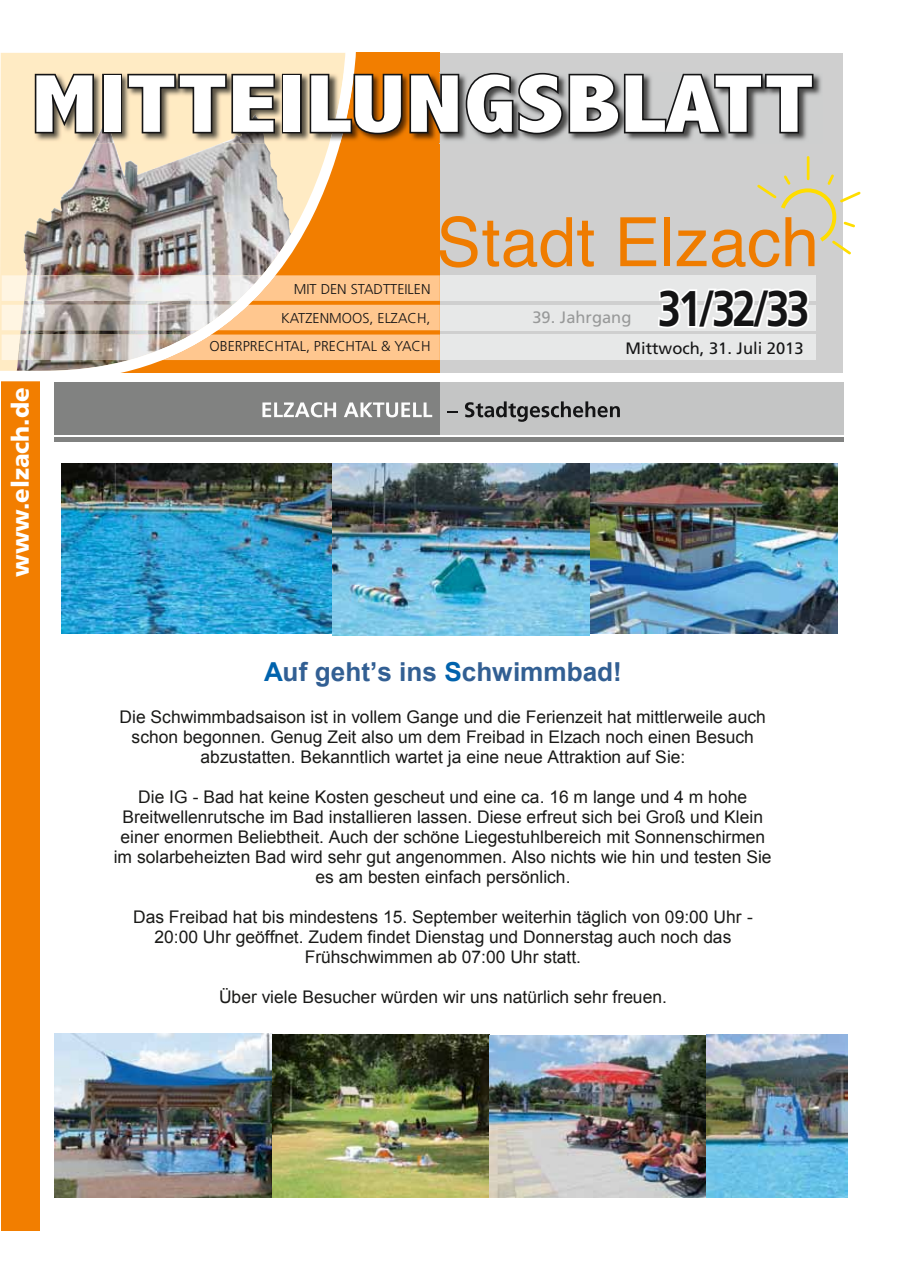
<style>
.page{position:relative;width:902px;height:1280px;background:#fff}
.page>*{position:absolute;margin:0;border:0;box-sizing:border-box;transform-origin:0 0}
.t1{font:800 condensed 82.8px "Abadi";letter-spacing:.01em;color:#fff;scale:1.26 1}
.t2{font:700 49.95px "Frutiger";color:#141415;scale:.84 1}
.t3{font:700 26.1px "Arial";color:#325f93}
.t4{font:900 24px "Frutiger";color:#fff}
.t5{font:17.4px/20.1px "Arial";color:#1a1a18;text-align:center}
.t6{font:16.5px "Frutiger";color:#141415}
.t7{font:16.5px "Frutiger";color:#989999}
.t8{font:300 14.25px/28.5px "Frutiger";color:#141415;text-align:right}
.s1{color:#0063ad}
</style>
<div class="page">
<div style="left:2px;top:381px;width:38px;height:850px;background:#f27e00"></div>
<div style="left:433px;top:53px;width:409px;height:331px;background:#cfcfcf"></div>
<div style="left:2px;top:53px;width:438px;height:379px;background:#f27e00"></div>
<div style="left:40px;top:373px;width:832px;height:79px;background:#fff"></div>
<img style="left:0;top:52px;width:356px;height:329px">
<img style="left:354px;top:74px;width:467px;height:69px">
<img style="left:34px;top:73px;width:295px;height:70px">
<img style="left:94px;top:98px;width:170px;height:45px">
<img style="left:329px;top:136px;width:25px;height:7px">
<svg style="left:33px;top:72px;width:63px;height:63px;background:#655e4f"></svg>
<div style="left:102px;top:74px;width:20px;height:59px;border:3px solid #141415"></div>
<svg style="left:126px;top:72px;width:150px;height:63px;background:#837966"></svg>
<div style="left:282px;top:74px;width:20px;height:59px;border:3px solid #141415"></div>
<svg style="left:308px;top:71px;width:507px;height:65px"></svg>
<div style="left:440px;top:275px;width:375px;height:26px;background:#e7e8e8"></div>
<img style="left:27px;top:275px;width:102px;height:26px">
<div style="left:440px;top:305px;width:375px;height:25px;background:#e7e8e8"></div>
<img style="left:27px;top:305px;width:102px;height:25px">
<div style="left:440px;top:334px;width:375px;height:26px;background:#e7e8e8"></div>
<svg style="left:2px;top:275px;width:25px;height:85px;background:#faefdc"></svg>
<img style="left:18px;top:334px;width:111px;height:26px">
<svg style="left:129px;top:275px;width:311px;height:85px;background:#f3c89d"></svg>
<svg style="left:440px;top:216px;width:153px;height:52px"></svg>
<svg style="left:620px;top:217px;width:36px;height:49px"></svg>
<div style="left:664px;top:217px;width:6px;height:49px;background:#ef7c00"></div>
<hr style="left:806px;top:157px;width:3px;height:22px;background:#fd0">
<svg style="left:676px;top:172px;width:185px;height:95px"></svg>
<div style="left:55px;top:382px;width:385px;height:52px;background:#818281"></div>
<div style="left:440px;top:382px;width:403px;height:52px;background:#c4c5c5"></div>
<hr style="left:55px;top:437px;width:788px;height:4px;background:#818281">
<svg style="left:262px;top:402px;width:74px;height:15px"></svg>
<svg style="left:344px;top:402px;width:88px;height:15px"></svg>
<svg style="left:465px;top:401px;width:155px;height:21px"></svg>
<svg style="left:655px;top:289px;width:156px;height:42px"></svg>
<img style="left:61px;top:464px;width:776px;height:171px">
<img style="left:55px;top:1033px;width:218px;height:164px">
<img style="left:273px;top:1035px;width:574px;height:162px">
<h1 class="t1" style="left:31px;top:59px;width:622px">MITTEILUNGSBLATT</h1>
<h3 class="t4" style="left:6px;top:577px;width:191px;rotate:-90deg">www.elzach.de</h3>
<p class="t8" style="left:209px;top:275px;width:222px">MIT DEN STADTTEILEN<br>KATZENMOOS, ELZACH,<br>OBERPRECHTAL, PRECHTAL &amp; YACH</p>
<h2 class="t2" style="left:657px;top:279px;width:182px">31/32/33</h2>
<p class="t7" style="left:532px;top:307px;width:101px">39. Jahrgang</p>
<p class="t6" style="left:625px;top:338px;width:179px">Mittwoch, 31. Juli 2013</p>
<h3 class="t3" style="left:264px;top:654px;width:359px"><span class="s1">A</span>uf geht’s ins <span class="s1">S</span>chwimmbad!</h3>
<p class="t5" style="left:120px;top:707px;width:647px">Die Schwimmbadsaison ist in vollem Gange und die Ferienzeit hat mittlerweile auch schon begonnen. Genug Zeit also um dem Freibad in Elzach noch einen Besuch abzustatten. Bekanntlich wartet ja eine neue Attraktion auf Sie:</p>
<p class="t5" style="left:114px;top:787px;width:659px">Die IG - Bad hat keine Kosten gescheut und eine ca. 16 m lange und 4 m hohe Breitwellenrutsche im Bad installieren lassen. Diese erfreut sich bei Groß und Klein einer enormen Beliebtheit. Auch der schöne Liegestuhlbereich mit Sonnenschirmen im solarbeheizten Bad wird sehr gut angenommen. Also nichts wie hin und testen Sie es am besten einfach persönlich.</p>
<p class="t5" style="left:133px;top:907px;width:621px">Das Freibad hat bis mindestens 15. September weiterhin täglich von 09:00 Uhr -<br>20:00 Uhr geöffnet. Zudem findet Dienstag und Donnerstag auch noch das<br>Frühschwimmen ab 07:00 Uhr statt.</p>
<p class="t5" style="left:219px;top:987px;width:449px">Über viele Besucher würden wir uns natürlich sehr freuen.</p>
</div>
